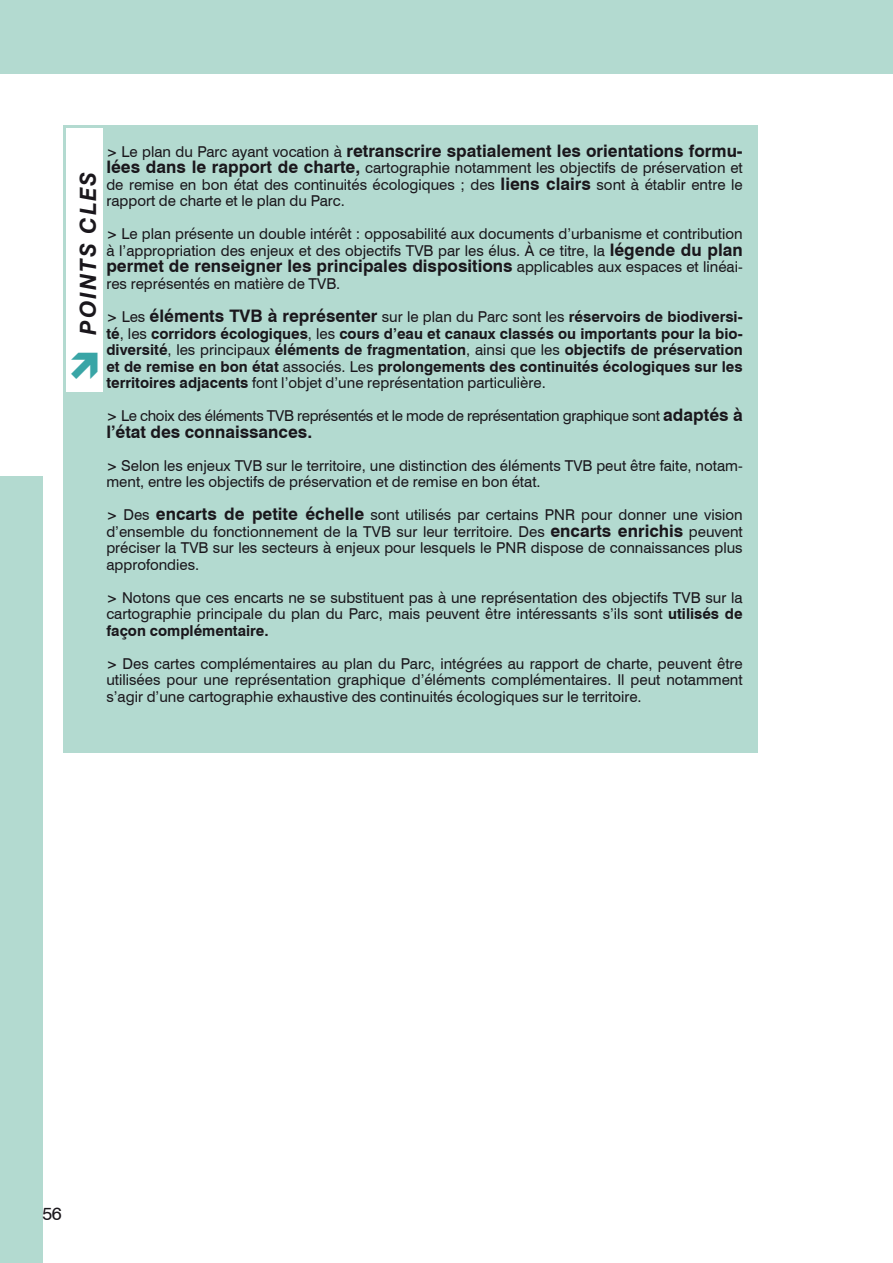
<style>
.page{position:relative;width:893px;height:1263px;background:#fff}
.page>*{position:absolute;margin:0;border:0;box-sizing:border-box;transform-origin:0 0}
.t1{font:italic 700 22.5px "Swiss 721 BT";letter-spacing:.075em;color:#1a171c}
.t2{font:18px "Swiss 721 BT";color:#1a171c}
.t3{font:700 17.25px "Swiss 721 BT";color:#1a171c}
.t4{font:15px/16.5px "Swiss 721 BT";color:#1a171c;text-align:justify}
.t5{font:700 15px/16.5px "Swiss 721 BT";color:#1a171c;text-align:justify}
.t6{font:15px "Swiss 721 BT";letter-spacing:-.02em;color:#1a171c}
.s1{font-size:13.5px}
.s2{font-weight:400;font-size:15px}
.s3{font-weight:700;font-size:17.25px}
.s4{font-weight:700;font-size:13.5px}
.s5{font-weight:400}
.s6{font-size:17.25px}
.s7{font-weight:700}
.s8{font-style:normal;color:#009ee0}
</style>
<div class="page">
<div style="left:0;top:476px;width:43px;height:787px;background:#b3dad0"></div>
<div style="left:0;top:0;width:893px;height:73px;background:#b3dad0"></div>
<hr style="left:892px;top:0;width:1px;height:73px;background:#008562">
<div style="left:64px;top:125px;width:694px;height:628px;background:#b3dad0"></div>
<div style="left:66px;top:128px;width:37px;height:264px;background:#fff"></div>
<p class="t3" style="left:106px;top:140px;width:638px"><span class="s1">&gt;</span> <span class="s2">Le plan du Parc ayant vocation à</span> retranscrire spatialement les orientations formu-</p>
<p class="t4" style="left:106px;top:160px;width:638px"><span class="s3">lées dans le rapport de charte,</span> cartographie notamment les objectifs de préservation et de remise en bon état des continuités écologiques ; des <span class="s3">liens clairs</span> sont à établir entre le rapport de charte et le plan du Parc.</p>
<p class="t4" style="left:106px;top:226px;width:638px"><span class="s4">&gt;</span> Le plan présente un double intérêt : opposabilité aux documents d’urbanisme et contribution à l’appropriation des enjeux et des objectifs TVB par les élus. À ce titre, la <span class="s3">légende du plan</span></p>
<p class="t3" style="left:106px;top:256px;width:638px">permet de renseigner les principales dispositions <span class="s2">applicables aux espaces et linéai-</span></p>
<p class="t4" style="left:106px;top:275px;width:235px">res représentés en matière de TVB.</p>
<p class="t5" style="left:106px;top:308px;width:638px"><span class="s1">&gt;</span> <span class="s5">Les</span> <span class="s6">éléments TVB à représenter</span> <span class="s5">sur le plan du Parc sont les</span> réservoirs de biodiversi&shy;té<span class="s5">, les</span> corridors écologiques<span class="s5">, les</span> cours d’eau et canaux classés ou importants pour la bio&shy;diversité<span class="s5">, les principaux</span> éléments de fragmentation<span class="s5">, ainsi que les</span> objectifs de préservation et de remise en bon état <span class="s5">associés. Les</span> prolongements des continuités écologiques sur les territoires adjacents <span class="s5">font l’objet d’une représentation particulière.</span></p>
<p class="t6" style="left:106px;top:407px;width:638px"><span class="s4">&gt;</span> Le choix des éléments TVB représentés et le mode de représentation graphique sont <span class="s3">adaptés à</span></p>
<p class="t3" style="left:106px;top:421px;width:207px">l’état des connaissances.</p>
<p class="t4" style="left:106px;top:457px;width:638px"><span class="s4">&gt;</span> Selon les enjeux TVB sur le territoire, une distinction des éléments TVB peut être faite, notam&shy;ment, entre les objectifs de préservation et de remise en bon état.</p>
<p class="t4" style="left:106px;top:506px;width:638px"><span class="s4">&gt;</span> Des <span class="s3">encarts de petite échelle</span> sont utilisés par certains PNR pour donner une vision d’ensemble du fonctionnement de la TVB sur leur territoire. Des <span class="s3">encarts enrichis</span> peuvent préciser la TVB sur les secteurs à enjeux pour lesquels le PNR dispose de connaissances plus approfondies.</p>
<p class="t4" style="left:106px;top:589px;width:638px"><span class="s4">&gt;</span> Notons que ces encarts ne se substituent pas à une représentation des objectifs TVB sur la cartographie principale du plan du Parc, mais peuvent être intéressants s’ils sont <span class="s7">utilisés de façon complémentaire.</span></p>
<p class="t4" style="left:106px;top:655px;width:638px"><span class="s4">&gt;</span> Des cartes complémentaires au plan du Parc, intégrées au rapport de charte, peuvent être utilisées pour une représentation graphique d’éléments complémentaires. Il peut notamment s’agir d’une cartographie exhaustive des continuités écologiques sur le territoire.</p>
<h1 class="t1" style="left:75px;top:345px;width:185px;rotate:-90deg"><span class="s8">[</span>POINTS CLES<span class="s8">]</span></h1>
<p class="t2" style="left:43px;top:1203px;width:21px">56</p>
</div>
